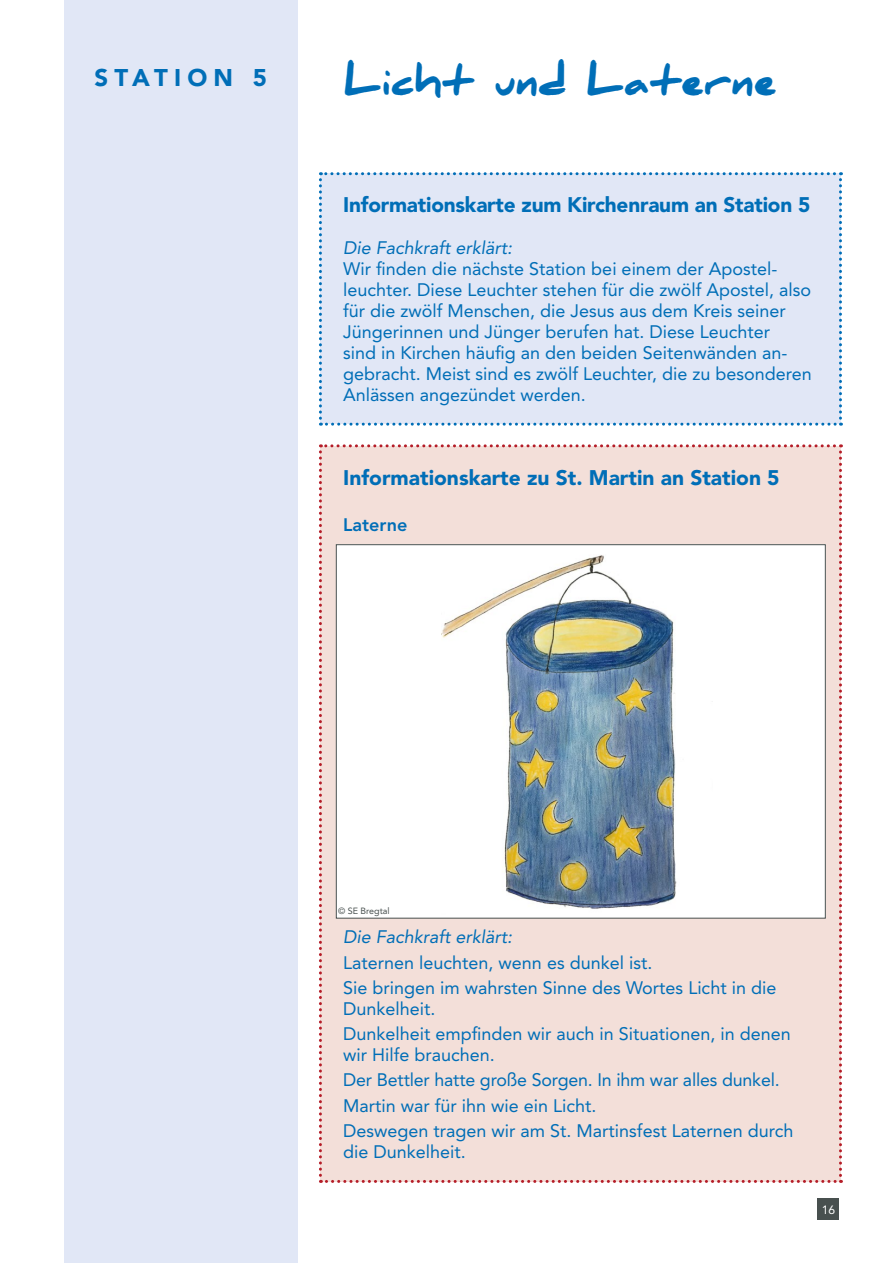
<style>
.page{position:relative;width:893px;height:1263px;background:#fff}
.page>*{position:absolute;margin:0;border:0;box-sizing:border-box;transform-origin:0 0}
.t1{font:900 39px "Daniel";color:#006eb7}
.t2{font:900 24px "Avenir LT Std";letter-spacing:.26em;color:#006eb7}
.t3{font:900 21px "Avenir LT Std";letter-spacing:-.01em;color:#006eb7}
.t4{font:18px/21px "Avenir LT Std";color:#006eb7}
.t5{font:italic 18px "Avenir LT Std";color:#006eb7}
.t6{font:800 18px "Avenir LT Std";color:#006eb7}
.t7{font:12px "Avenir LT Std";color:#fff}
.t8{font:9px "Avenir LT Std";color:#48504f}
</style>
<div class="page">
<div style="left:64px;top:0;width:234px;height:1263px;background:#e1e7f6"></div>
<div style="left:818px;top:1198px;width:21px;height:21px;background:#48504f"></div>
<div style="left:319px;top:172px;width:523px;height:254px;background:#e1e7f6"></div>
<div style="left:319px;top:444px;width:523px;height:739px;background:#f3dfd9"></div>
<div style="left:336px;top:545px;width:489px;height:373px;background:#fff"></div>
<img style="left:442px;top:555px;width:235px;height:354px">
<h2 class="t2" style="left:94px;top:63px;width:174px">STATION 5</h2>
<h1 class="t1" style="left:344px;top:59px;width:434px">Licht und Laterne</h1>
<p class="t3" style="left:343px;top:192px;width:469px">Informationskarte zum Kirchenraum an Station 5</p>
<p class="t5" style="left:343px;top:238px;width:171px">Die Fachkraft erklärt:</p>
<p class="t4" style="left:343px;top:259px;width:470px">Wir finden die nächste Station bei einem der Apostel&shy;leuchter. Diese Leuchter stehen für die zwölf Apostel, also für die zwölf Menschen, die Jesus aus dem Kreis seiner Jüngerinnen und Jünger berufen hat. Diese Leuchter<br>sind in Kirchen häufig an den beiden Seitenwänden an&shy;gebracht. Meist sind es zwölf Leuchter, die zu besonderen Anlässen angezündet werden.</p>
<p class="t3" style="left:343px;top:464px;width:438px">Informationskarte zu St. Martin an Station 5</p>
<p class="t6" style="left:343px;top:514px;width:66px">Laterne</p>
<p class="t8" style="left:338px;top:905px;width:53px">© SE Bregtal</p>
<p class="t5" style="left:343px;top:927px;width:171px">Die Fachkraft erklärt:</p>
<p class="t4" style="left:343px;top:950px;width:435px;line-height:25.2px">Laternen leuchten, wenn es dunkel ist.<br>Sie bringen im wahrsten Sinne des Wortes Licht in die</p>
<p class="t4" style="left:343px;top:996px;width:449px;line-height:25.2px">Dunkelheit.<br>Dunkelheit empfinden wir auch in Situationen, in denen</p>
<p class="t4" style="left:343px;top:1042px;width:452px;line-height:25.2px">wir Hilfe brauchen.<br>Der Bettler hatte große Sorgen. In ihm war alles dunkel.<br>Martin war für ihn wie ein Licht.<br>Deswegen tragen wir am St. Martinsfest Laternen durch</p>
<p class="t4" style="left:343px;top:1141px;width:124px">die Dunkelheit.</p>
<p class="t7" style="left:822px;top:1202px;width:15px">16</p>
</div>
